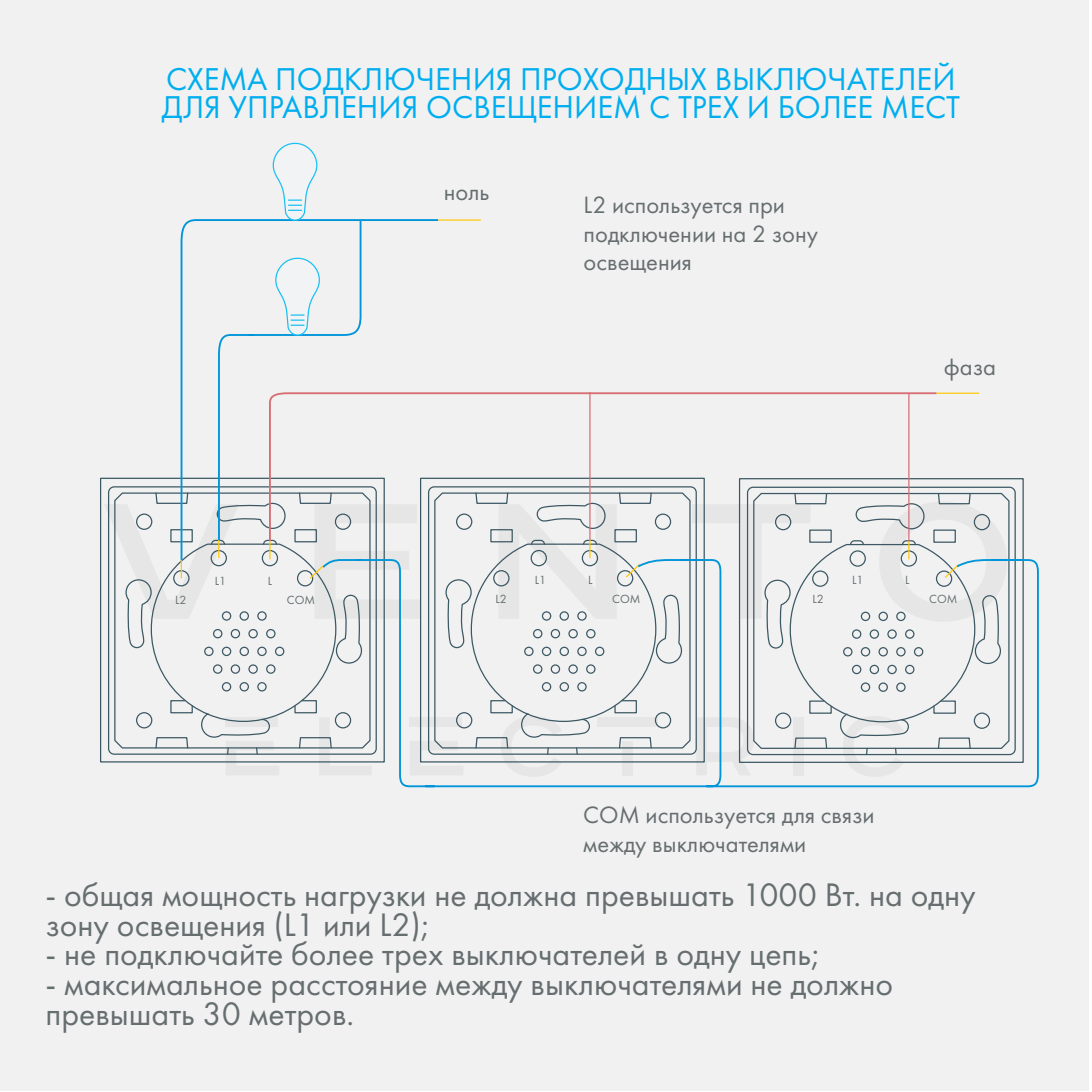
<style>
.page{position:relative;width:1092px;height:1092px;background:#fff}
.page>*{position:absolute;margin:0;border:0;box-sizing:border-box;transform-origin:0 0}
.t1{font:33.75px/29.5px "Futura New";color:#666e6f}
.t2{font:32.75px/28.8px "Futura New";color:#00aeef}
.t3{font:24.5px/28.8px "Futura New";color:#666e6f}
.t4{font:12.25px "Futura New";color:#666e6f}
</style>
<div class="page">
<div style="left:0;top:0;width:1088px;height:1090px;background:#f1f1f2"></div>
<svg style="left:682px;top:392px;width:256px;height:151px"></svg>
<svg style="left:691px;top:492px;width:316px;height:66px"></svg>
<hr style="left:908px;top:393px;width:1px;height:148px;background:#d67075">
<hr style="left:936px;top:392px;width:43px;height:2px;background:#feca0a">
<svg style="left:399px;top:558px;width:640px;height:230px"></svg>
<svg style="left:104px;top:143px;width:578px;height:633px"></svg>
<p class="t2" style="left:161px;top:64px;width:800px">СХЕМА ПОДКЛЮЧЕНИЯ ПРОХОДНЫХ ВЫКЛЮЧАТЕЛЕЙ<br>ДЛЯ УПРАВЛЕНИЯ ОСВЕЩЕНИЕМ С ТРЕХ И БОЛЕЕ МЕСТ</p>
<p class="t4" style="left:215px;top:573px;width:13px">L1</p>
<p class="t4" style="left:268px;top:573px;width:6px">L</p>
<p class="t4" style="left:175px;top:593px;width:13px">L2</p>
<p class="t4" style="left:287px;top:593px;width:30px">COM</p>
<p class="t3" style="left:444px;top:177px;width:47px">ноль</p>
<p class="t3" style="left:583px;top:190px;width:236px">L2 используется при подключении на 2 зону освещения</p>
<p class="t3" style="left:943px;top:352px;width:54px">фаза</p>
<p class="t4" style="left:535px;top:572px;width:13px">L1</p>
<p class="t4" style="left:588px;top:572px;width:6px">L</p>
<p class="t4" style="left:852px;top:572px;width:13px">L1</p>
<p class="t4" style="left:905px;top:572px;width:6px">L</p>
<p class="t4" style="left:495px;top:591px;width:13px">L2</p>
<p class="t4" style="left:612px;top:591px;width:30px">COM</p>
<p class="t4" style="left:812px;top:591px;width:13px">L2</p>
<p class="t4" style="left:929px;top:591px;width:30px">COM</p>
<p class="t3" style="left:583px;top:800px;width:293px">COM используется для связи между выключателями</p>
<p class="t1" style="left:45px;top:880px;width:931px">- общая мощность нагрузки не должна превышать 1000 Вт. на одну зону освещения (L1 или L2);</p>
<p class="t1" style="left:45px;top:939px;width:776px">- не подключайте более трех выключателей в одну цепь;</p>
<p class="t1" style="left:45px;top:968px;width:849px">- максимальное расстояние между выключателями не должно превышать 30 метров.</p>
</div>
